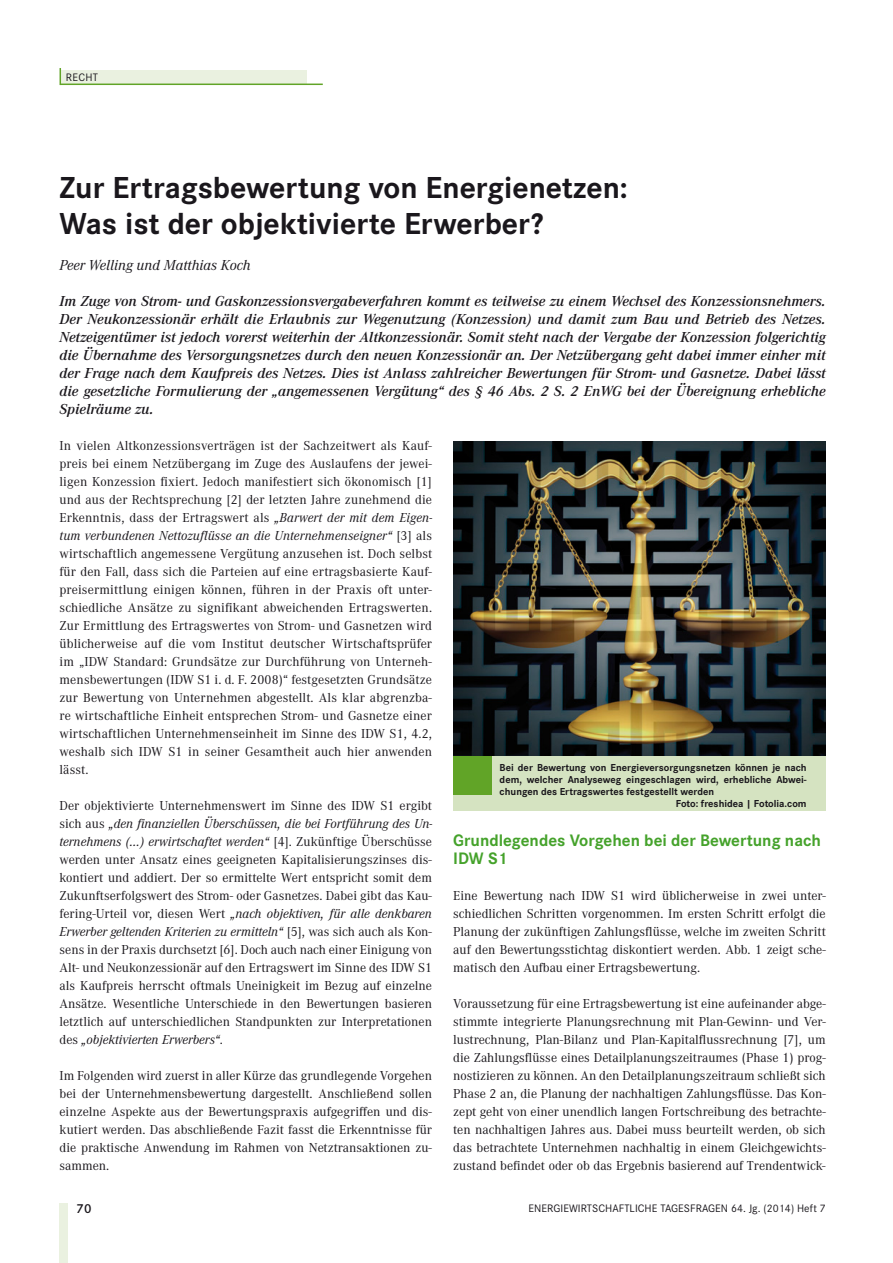
<style>
.page{position:relative;width:893px;height:1263px;background:#fff}
.page>*{position:absolute;margin:0;border:0;box-sizing:border-box;transform-origin:0 0}
.t1{font:700 31.5px/36px "Corporate S";color:#1a171c}
.t2{font:700 17.25px/18px "Corporate S";color:#45a22b}
.t3{font:italic 600 15px/18px "Corporate A";color:#1a171c;text-align:justify}
.t4{font:italic 15px "Corporate A";color:#1a171c}
.t5{font:13.5px/18px "Corporate A";color:#1a171c;text-align:justify}
.t6{font:600 13.5px "Corporate S";color:#1a171c}
.t7{font:11.25px "Corporate S";letter-spacing:.005em;color:#1a171c}
.t8{font:700 10.5px "Corporate S";color:#1a171c}
.s1{font-style:italic}
</style>
<div class="page">
<div style="left:60px;top:71px;width:247px;height:13px;background:#eaf1e0"></div>
<hr style="left:60px;top:84px;width:263px;height:1px;background:#61a427">
<svg style="left:60px;top:68px;width:1px;height:16px"></svg>
<div style="left:60px;top:1203px;width:8px;height:60px;background:#eaf1e0"></div>
<img style="left:453px;top:441px;width:373px;height:315px">
<div style="left:453px;top:756px;width:373px;height:55px;background:#d5e3c1"></div>
<div style="left:453px;top:756px;width:39px;height:38px;background:#61a427"></div>
<p class="t7" style="left:66px;top:73px;width:34px">RECHT</p>
<h1 class="t1" style="left:60px;top:172px;width:570px">Zur Ertragsbewertung von Energienetzen:<br>Was ist der objektivierte Erwerber?</h1>
<p class="t4" style="left:60px;top:260px;width:193px">Peer Welling und Matthias Koch</p>
<p class="t3" style="left:60px;top:293px;width:768px">Im Zuge von Strom- und Gaskonzessionsvergabeverfahren kommt es teilweise zu einem Wechsel des Konzessionsnehmers.<br>Der Neukonzessionär erhält die Erlaubnis zur Wegenutzung (Konzession) und damit zum Bau und Betrieb des Netzes.<br>Netzeigentümer ist jedoch vorerst weiterhin der Altkonzessionär. Somit steht nach der Vergabe der Konzession folgerichtig die Übernahme des Versorgungsnetzes durch den neuen Konzessionär an. Der Netzübergang geht dabei immer einher mit der Frage nach dem Kaufpreis des Netzes. Dies ist Anlass zahlreicher Bewertungen für Strom- und Gasnetze. Dabei lässt die gesetzliche Formulierung der „angemessenen Vergütung“ des § 46 Abs. 2 S. 2 EnWG bei der Übereignung erhebliche Spielräume zu.</p>
<p class="t5" style="left:60px;top:438px;width:374px">In vielen Altkonzessionsverträgen ist der Sachzeitwert als Kauf&shy;preis bei einem Netzübergang im Zuge des Auslaufens der jewei&shy;ligen Konzession fixiert. Jedoch manifestiert sich ökonomisch [1] und aus der Rechtsprechung [2] der letzten Jahre zunehmend die Erkenntnis, dass der Ertragswert als <span class="s1">„Barwert der mit dem Eigen&shy;tum verbundenen Nettozuflüsse an die Unternehmenseigner“</span> [3] als wirtschaftlich angemessene Vergütung anzusehen ist. Doch selbst für den Fall, dass sich die Parteien auf eine ertragsbasierte Kauf&shy;preisermittlung einigen können, führen in der Praxis oft unter&shy;schiedliche Ansätze zu signifikant abweichenden Ertragswerten.<br>Zur Ermittlung des Ertragswertes von Strom- und Gasnetzen wird üblicherweise auf die vom Institut deutscher Wirtschaftsprüfer im „IDW Standard: Grundsätze zur Durchführung von Unterneh&shy;mensbewertungen (IDW S1 i. d. F. 2008)“ festgesetzten Grundsätze zur Bewertung von Unternehmen abgestellt. Als klar abgrenzba&shy;re wirtschaftliche Einheit entsprechen Strom- und Gasnetze einer wirtschaftlichen Unternehmenseinheit im Sinne des IDW S1, 4.2, weshalb sich IDW S1 in seiner Gesamtheit auch hier anwenden lässt.</p>
<p class="t5" style="left:60px;top:798px;width:374px">Der objektivierte Unternehmenswert im Sinne des IDW S1 ergibt sich aus <span class="s1">„den finanziellen Überschüssen, die bei Fortführung des Un&shy;ternehmens (…) erwirtschaftet werden“</span> [4]. Zukünftige Überschüsse werden unter Ansatz eines geeigneten Kapitalisierungszinses dis&shy;kontiert und addiert. Der so ermittelte Wert entspricht somit dem Zukunftserfolgswert des Strom- oder Gasnetzes. Dabei gibt das Kau&shy;fering-Urteil vor, diesen Wert <span class="s1">„nach objektiven, für alle denkbaren Erwerber geltenden Kriterien zu ermitteln“</span> [5], was sich auch als Kon&shy;sens in der Praxis durchsetzt [6]. Doch auch nach einer Einigung von Alt- und Neukonzessionär auf den Ertragswert im Sinne des IDW S1 als Kaufpreis herrscht oftmals Uneinigkeit im Bezug auf einzelne Ansätze. Wesentliche Unterschiede in den Bewertungen basieren letztlich auf unterschiedlichen Standpunkten zur Interpretationen des <span class="s1">„objektivierten Erwerbers“</span>.</p>
<p class="t5" style="left:60px;top:1068px;width:374px">Im Folgenden wird zuerst in aller Kürze das grundlegende Vorgehen bei der Unternehmensbewertung dargestellt. Anschließend sollen einzelne Aspekte aus der Bewertungspraxis aufgegriffen und dis&shy;kutiert werden. Das abschließende Fazit fasst die Erkenntnisse für die praktische Anwendung im Rahmen von Netztransaktionen zu&shy;sammen.</p>
<p class="t8" style="left:500px;top:763px;width:309px">Bei der Bewertung von Energieversorgungsnetzen können je nach</p>
<p class="t8" style="left:500px;top:775px;width:308px">dem, welcher Analyseweg eingeschlagen wird, erhebliche Abwei-</p>
<p class="t8" style="left:500px;top:787px;width:216px">chungen des Ertragswertes festgestellt werden</p>
<p class="t8" style="left:676px;top:799px;width:132px">Foto: freshidea | Fotolia.com</p>
<p class="t2" style="left:453px;top:833px;width:369px">Grundlegendes Vorgehen bei der Bewertung nach<br>IDW S1</p>
<p class="t5" style="left:453px;top:888px;width:374px">Eine Bewertung nach IDW S1 wird üblicherweise in zwei unter&shy;schiedlichen Schritten vorgenommen. Im ersten Schritt erfolgt die Planung der zukünftigen Zahlungsflüsse, welche im zweiten Schritt auf den Bewertungsstichtag diskontiert werden. Abb. 1 zeigt sche&shy;matisch den Aufbau einer Ertragsbewertung.</p>
<p class="t5" style="left:453px;top:996px;width:374px">Voraussetzung für eine Ertragsbewertung ist eine aufeinander abge&shy;stimmte integrierte Planungsrechnung mit Plan-Gewinn- und Ver&shy;lustrechnung, Plan-Bilanz und Plan-Kapitalflussrechnung [7], um die Zahlungsflüsse eines Detailplanungszeitraumes (Phase 1) prog&shy;nostizieren zu können. An den Detailplanungszeitraum schließt sich Phase 2 an, die Planung der nachhaltigen Zahlungsflüsse. Das Kon&shy;zept geht von einer unendlich langen Fortschreibung des betrachte&shy;ten nachhaltigen Jahres aus. Dabei muss beurteilt werden, ob sich das betrachtete Unternehmen nachhaltig in einem Gleichgewichts&shy;zustand befindet oder ob das Ergebnis basierend auf Trendentwick-</p>
<p class="t6" style="left:77px;top:1204px;width:16px">70</p>
<p class="t7" style="left:529px;top:1204px;width:299px">ENERGIEWIRTSCHAFTLICHE TAGESFRAGEN 64. Jg. (2014) Heft 7</p>
</div>
